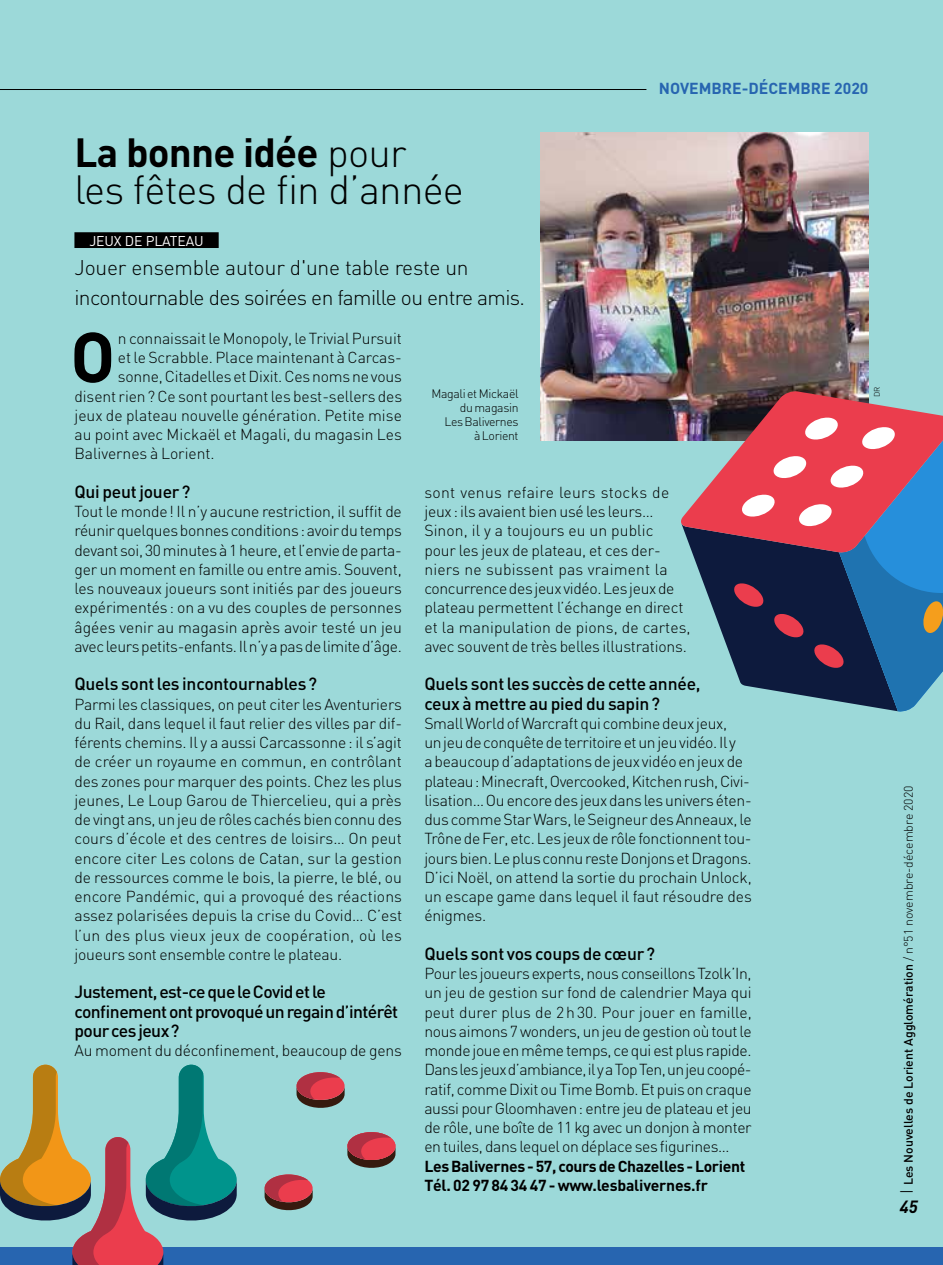
<style>
.page{position:relative;width:943px;height:1265px;background:#9cd9d9}
.page>*{position:absolute;margin:0;border:0;box-sizing:border-box;transform-origin:0 0}
.t1{font:700 69.83px "DIN";color:#000}
.t2{font:300 40.25px/36.8px "DIN";letter-spacing:-.02em;color:#000}
.t3{font:300 21px/29.8px "DIN";letter-spacing:-.03em;color:#000}
.t4{font:500 17.5px/19.2px "DIN";letter-spacing:-.01em;color:#000}
.t5{font:500 17.5px/19.2px "DIN";letter-spacing:-.03em;color:#000}
.t6{font:italic 700 17.5px "DIN";color:#000}
.t7{font:300 15.75px/19.2px "DIN";letter-spacing:-.015em;color:#000;text-align:justify}
.t8{font:700 15.75px/19.2px "DIN";letter-spacing:-.02em;color:#000}
.t9{font:700 15.75px "DIN";color:#2765b0}
.t10{font:14px "DIN";letter-spacing:-.01em;color:#fff}
.t11{font:500 12.25px "DIN";color:#000}
.t12{font:300 12.25px/14px "DIN";letter-spacing:-.03em;color:#000;text-align:right}
.t13{font:300 7.88px "DIN";color:#000}
.s1{font-weight:700}
.s2{font-weight:300;font-size:17.5px}
.s3{font-weight:300}
</style>
<div class="page">
<div style="left:0;top:1248px;width:943px;height:17px;background:#2765b0"></div>
<div style="left:74px;top:232px;width:145px;height:16px;background:#000"></div>
<hr style="left:0;top:89px;width:646px;height:1px;background:#000">
<img style="left:541px;top:133px;width:327px;height:307px">
<svg style="left:0;top:1064px;width:237px;height:201px"></svg>
<svg style="left:296px;top:1072px;width:49px;height:36px"></svg>
<svg style="left:347px;top:1132px;width:49px;height:36px"></svg>
<svg style="left:679px;top:391px;width:264px;height:321px"></svg>
<svg style="left:264px;top:1174px;width:49px;height:37px"></svg>
<p class="t9" style="left:659px;top:78px;width:211px">NOVEMBRE-DÉCEMBRE 2020</p>
<h2 class="t2" style="left:74px;top:134px;width:391px"><span class="s1">La bonne idée</span> pour les fêtes de fin d’année</h2>
<p class="t10" style="left:89px;top:232px;width:116px">JEUX DE PLATEAU</p>
<h3 class="t3" style="left:74px;top:253px;width:452px">Jouer ensemble autour d'une table reste un incontournable des soirées en famille ou entre amis.</h3>
<h1 class="t1" style="left:70px;top:312px;width:46px">O</h1>
<p class="t7" style="left:118px;top:328px;width:285px">n connaissait le Monopoly, le Trivial Pursuit</p>
<p class="t7" style="left:118px;top:348px;width:285px">et le Scrabble. Place maintenant à Carcas-</p>
<p class="t7" style="left:118px;top:367px;width:285px">sonne, Citadelles et Dixit. Ces noms ne vous</p>
<p class="t7" style="left:74px;top:386px;width:329px">disent rien? Ce sont pourtant les best-sellers des</p>
<p class="t7" style="left:74px;top:405px;width:329px">jeux de plateau nouvelle génération. Petite mise</p>
<p class="t7" style="left:74px;top:425px;width:329px">au point avec Mickaël et Magali, du magasin Les</p>
<p class="t7" style="left:74px;top:444px;width:142px">Balivernes à Lorient.</p>
<p class="t4" style="left:74px;top:481px;width:117px">Qui peut jouer?</p>
<p class="t7" style="left:74px;top:502px;width:329px">Tout le monde! Il n’y aucune restriction, il suffit de réunir quelques bonnes conditions: avoir du temps devant soi, 30 minutes à 1 heure, et l’envie de parta&shy;ger un moment en famille ou entre amis. Souvent, les nouveaux joueurs sont initiés par des joueurs expérimentés: on a vu des couples de personnes âgées venir au magasin après avoir testé un jeu avec leurs petits-enfants. Il n’y a pas de limite d’âge.</p>
<p class="t4" style="left:74px;top:674px;width:244px">Quels sont les incontournables?</p>
<p class="t7" style="left:74px;top:694px;width:329px">Parmi les classiques, on peut citer les Aventuriers du Rail, dans lequel il faut relier des villes par dif&shy;férents chemins. Il y a aussi Carcassonne: il s’agit de créer un royaume en commun, en contrôlant des zones pour marquer des points. Chez les plus jeunes, Le Loup Garou de Thiercelieu, qui a près de vingt ans, un jeu de rôles cachés bien connu des cours d’école et des centres de loisirs… On peut encore citer Les colons de Catan, sur la gestion de ressources comme le bois, la pierre, le blé, ou encore Pandémic, qui a provoqué des réactions assez polarisées depuis la crise du Covid… C’est l’un des plus vieux jeux de coopération, où les joueurs sont ensemble contre le plateau.</p>
<p class="t5" style="left:74px;top:982px;width:325px">Justement, est-ce que le Covid et le confinement ont provoqué un regain d’intérêt pour ces jeux?</p>
<p class="t7" style="left:74px;top:1041px;width:329px">Au moment du déconfinement, beaucoup de gens</p>
<p class="t12" style="left:431px;top:387px;width:89px">Magali et Mickaël du magasin<br>Les Balivernes<br>à Lorient</p>
<p class="t7" style="left:424px;top:482px;width:268px;text-align:left">sont venus refaire leurs stocks de jeux: ils avaient bien usé les leurs… Sinon, il y a toujours eu un public<br>pour les jeux de plateau, et ces der&shy;niers ne subissent pas vraiment la concurrence des jeux vidéo. Les jeux de plateau permettent l’échange en direct et la manipulation de pions, de cartes, avec souvent de très belles illustrations.</p>
<p class="t4" style="left:424px;top:674px;width:278px">Quels sont les succès de cette année, ceux à mettre au pied du sapin?</p>
<p class="t7" style="left:424px;top:713px;width:329px;text-align:left">Small World of Warcraft qui combine deux jeux,<br>un jeu de conquête de territoire et un jeu vidéo. Il y<br>a beaucoup d’adaptations de jeux vidéo en jeux de plateau: Minecraft, Overcooked, Kitchen rush, Civi&shy;lisation… Ou encore des jeux dans les univers éten&shy;dus comme Star Wars, le Seigneur des Anneaux, le Trône de Fer, etc. Les jeux de rôle fonctionnent tou&shy;jours bien. Le plus connu reste Donjons et Dragons.<br>D’ici Noël, on attend la sortie du prochain Unlock, un escape game dans lequel il faut résoudre des énigmes.</p>
<p class="t4" style="left:424px;top:943px;width:232px">Quels sont vos coups de cœur?</p>
<p class="t7" style="left:424px;top:964px;width:329px">Pour les joueurs experts, nous conseillons Tzolk’In, un jeu de gestion sur fond de calendrier Maya qui peut durer plus de 2h30. Pour jouer en famille, nous aimons 7 wonders, un jeu de gestion où tout le monde joue en même temps, ce qui est plus rapide.<br>Dans les jeux d’ambiance, il y a Top Ten, un jeu coopé&shy;ratif, comme Dixit ou Time Bomb. Et puis on craque aussi pour Gloomhaven: entre jeu de plateau et jeu de rôle, une boîte de 11 kg avec un donjon à monter en tuiles, dans lequel on déplace ses figurines…</p>
<p class="t8" style="left:424px;top:1156px;width:322px">Les Balivernes - 57, cours de Chazelles - Lorient<br>Tél. 02 97 84 34 47 - www.lesbalivernes.fr</p>
<p class="t13" style="left:872px;top:397px;width:12px;rotate:-90deg">DR</p>
<p class="t11" style="left:900px;top:1194px;width:410px;rotate:-90deg"><span class="s2">I</span> Les Nouvelles de Lorient Agglomération <span class="s3">/ n°51 novembre-décembre 2020</span></p>
<p class="t6" style="left:899px;top:1195px;width:20px">45</p>
</div>
